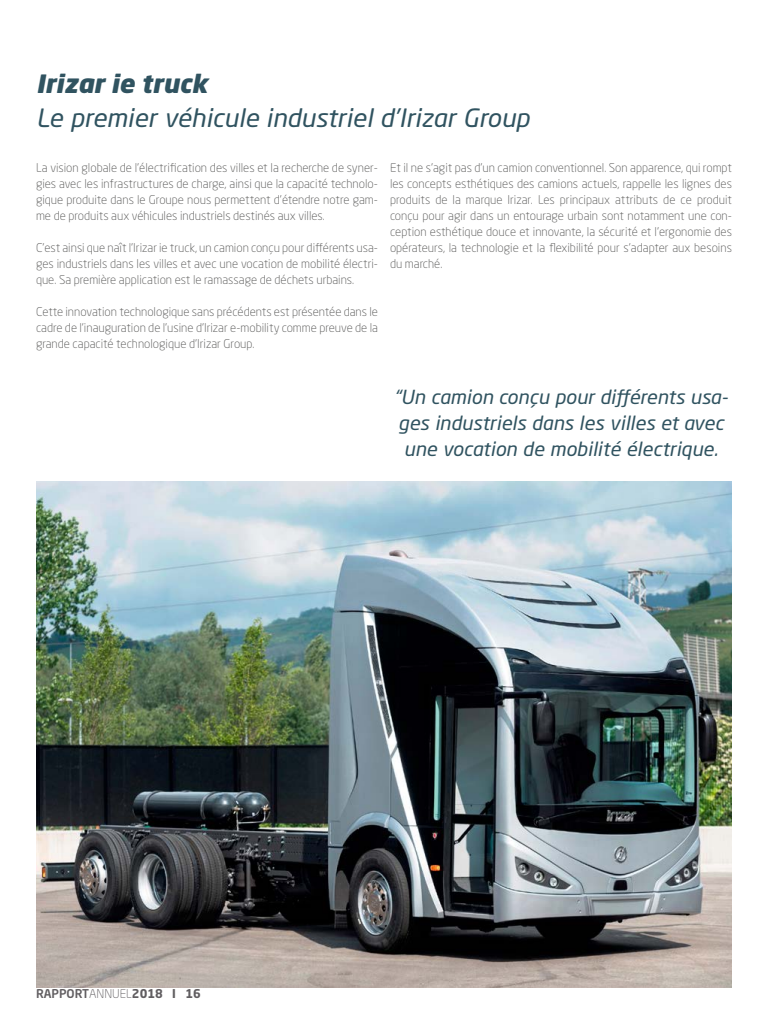
<style>
.page{position:relative;width:768px;height:1024px;background:#fff}
.page>*{position:absolute;margin:0;border:0;box-sizing:border-box;transform-origin:0 0}
.t1{font:italic 25px "Neo Sans Std";color:#305360;scale:1.04 1}
.t2{font:italic 900 25px "Neo Sans Std";color:#305360;scale:1.04 1}
.t3{font:italic 19.2px/26px "Neo Sans Std";color:#305360;scale:1.04 1}
.t4{font:300 12px/16px "Neo Sans Std";color:#575756;text-align:justify}
.t5{font:500 12px "Neo Sans Std";color:#615e61}
.s1{font-weight:300}
.s2{font-weight:700}
</style>
<div class="page">
<img style="left:36px;top:482px;width:696px;height:506px">
<h1 class="t2" style="left:36px;top:67px;width:167px">Irizar ie truck</h1>
<h1 class="t1" style="left:36px;top:102px;width:476px">Le premier véhicule industriel d’Irizar Group</h1>
<p class="t4" style="left:390px;top:160px;width:343px">Et il ne s’agit pas d’un camion conventionnel. Son apparence, qui rompt les concepts esthétiques des camions actuels, rappelle les lignes des produits de la marque Irizar. Les principaux attributs de ce produit conçu pour agir dans un entourage urbain sont notamment une con&shy;ception esthétique douce et innovante, la sécurité et l’ergonomie des opérateurs, la technologie et la flexibilité pour s’adapter aux besoins du marché.</p>
<p class="t4" style="left:36px;top:160px;width:343px">La vision globale de l’électrification des villes et la recherche de syner&shy;gies avec les infrastructures de charge, ainsi que la capacité technolo&shy;gique produite dans le Groupe nous permettent d’étendre notre gam&shy;me de produits aux véhicules industriels destinés aux villes.</p>
<p class="t4" style="left:36px;top:240px;width:344px">C’est ainsi que naît l’Irizar ie truck, un camion conçu pour différents usa&shy;ges industriels dans les villes et avec une vocation de mobilité électri&shy;que. Sa première application est le ramassage de déchets urbains.</p>
<p class="t4" style="left:36px;top:304px;width:343px">Cette innovation technologique sans précédents est présentée dans le cadre de l’inauguration de l’usine d’Irizar e-mobility comme preuve de la grande capacité technologique d’Irizar Group.</p>
<h2 class="t3" style="left:394px;top:384px;width:322px">“Un camion conçu pour différents usa&shy;ges industriels dans les villes et avec une vocation de mobilité électrique.</h2>
<p class="t5" style="left:36px;top:985px;width:166px">RAPPORT<span class="s1">ANNUEL</span><span class="s2">2018 I 16</span></p>
</div>
